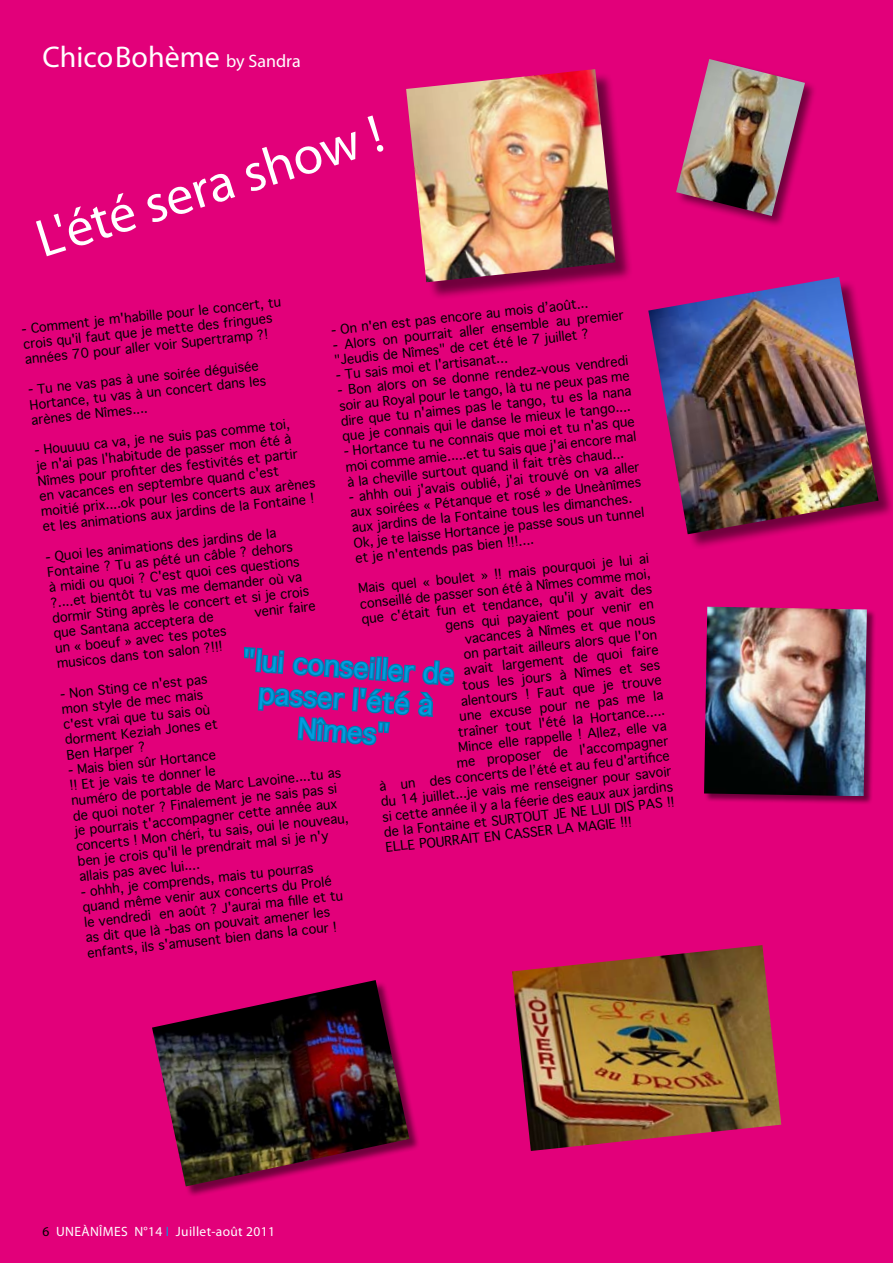
<style>
.page{position:relative;width:893px;height:1263px;background:#e2007a}
.page>*{position:absolute;margin:0;border:0;box-sizing:border-box;transform-origin:0 0}
.t1{font:54px "Myriad Pro";color:#fff}
.t2{font:30px "Myriad Pro";color:#fff}
.t3{font:27px/32.4px "Geneva";color:#009ee0;text-align:center}
.t4{font:13.5px "Myriad Pro";letter-spacing:.025em;color:#fff}
.t5{font:12.75px/15.3px "Geneva";color:#000}
.s1{font-size:18px}
.s2{color:#000}
.s3{color:#009ee0}
</style>
<div class="page">
<div style="left:704px;top:606px;width:183px;height:334px;background:#000;opacity:.5"></div>
<img style="left:704px;top:607px;width:163px;height:189px">
<div style="left:152px;top:980px;width:275px;height:224px;background:#000;opacity:.5"></div>
<img style="left:152px;top:980px;width:257px;height:206px">
<div style="left:675px;top:58px;width:149px;height:177px;background:#000;opacity:.5"></div>
<img style="left:676px;top:59px;width:129px;height:157px">
<div style="left:649px;top:278px;width:244px;height:280px;background:#000;opacity:.5"></div>
<img style="left:648px;top:277px;width:231px;height:257px">
<div style="left:408px;top:71px;width:233px;height:238px;background:#000;opacity:.5"></div>
<img style="left:406px;top:69px;width:209px;height:213px">
<svg style="left:244px;top:647px;width:211px;height:99px"></svg>
<img style="left:512px;top:945px;width:269px;height:206px">
<h2 class="t2" style="left:43px;top:38px;width:260px">Chico Bohème <span class="s1">by Sandra</span></h2>
<h1 class="t1" style="left:28px;top:207px;width:362px;rotate:-17deg">L'été sera show !</h1>
<p class="t5" style="left:21px;top:321px;width:262px;rotate:-6deg">- Comment je m'habille pour le concert, tu crois qu'il faut que je mette des fringues années 70 pour aller voir Supertramp ?!</p>
<p class="t5" style="left:27px;top:382px;width:239px;rotate:-6deg">- Tu ne vas pas à une soirée déguisée<br>Hortance, tu vas à un concert dans les arènes de Nîmes....</p>
<p class="t5" style="left:330px;top:322px;width:260px;rotate:-6deg">- On n'en est pas encore au mois d’août...</p>
<p class="t5" style="left:332px;top:337px;width:294px;rotate:-6deg">- Alors on pourrait aller ensemble au premier "Jeudis de Nîmes" de cet été le 7 juillet ?</p>
<p class="t5" style="left:335px;top:368px;width:174px;rotate:-6deg">- Tu sais moi et l'artisanat...</p>
<p class="t5" style="left:337px;top:383px;width:294px;text-align:justify;rotate:-6deg">- Bon alors on se donne rendez-vous vendredi soir au Royal pour le tango, là tu ne peux pas me dire que tu n'aimes pas le tango, tu es la nana que je connais qui le danse le mieux le tango....</p>
<p class="t5" style="left:343px;top:444px;width:294px;text-align:justify;rotate:-6deg">- Hortance tu ne connais que moi et tu n'as que moi comme amie.....et tu sais que j'ai encore mal à la cheville surtout quand il fait très chaud...</p>
<p class="t5" style="left:34px;top:443px;width:277px;rotate:-6deg">- Houuuu ca va, je ne suis pas comme toi,<br>je n'ai pas l'habitude de passer mon été à Nîmes pour profi ter des festivités et partir en vacances en septembre quand c'est moitié prix....ok pour les concerts aux arènes et les animations aux jardins de la Fontaine !</p>
<p class="t5" style="left:45px;top:549px;width:260px;rotate:-6deg">- Quoi les animations des jardins de la Fontaine ? Tu as pété un câble ? dehors<br>à midi ou quoi ? C'est quoi ces questions ?....et bientôt tu vas me demander où va dormir Sting après le concert et si je crois que Santana acceptera de</p>
<p class="t5" style="left:348px;top:489px;width:294px;rotate:-6deg">- ahhh oui j'avais oublié, j'ai trouvé on va aller aux soirées « Pétanque et rosé » de Uneànîmes aux jardins de la Fontaine tous les dimanches.<br>Ok, je te laisse Hortance je passe sous un tunnel et je n'entends pas bien !!!....</p>
<p class="t5" style="left:358px;top:581px;width:294px;rotate:-6deg">Mais quel « boulet » !! mais pourquoi je lui ai</p>
<p class="t5" style="left:359px;top:596px;width:294px;rotate:-6deg">conseillé de passer son été à Nîmes comme moi,</p>
<p class="t5" style="left:361px;top:611px;width:294px;rotate:-6deg">que c'était fun et tendance, qu'il y avait des</p>
<p class="t5" style="left:445px;top:618px;width:211px;rotate:-6deg">gens qui payaient pour venir en</p>
<p class="t5" style="left:254px;top:604px;width:63px;rotate:-6deg">venir faire</p>
<p class="t5" style="left:464px;top:631px;width:193px;rotate:-6deg">vacances à Nîmes et que nous</p>
<p class="t5" style="left:55px;top:641px;width:174px;rotate:-6deg">un « boeuf » avec tes potes musicos dans ton salon ?!!!</p>
<p class="t5" style="left:59px;top:686px;width:155px;rotate:-6deg">- Non Sting ce n'est pas mon style de mec mais c'est vrai que tu sais où dorment Keziah Jones et<br>Ben Harper ?</p>
<p class="t5" style="left:463px;top:647px;width:196px;rotate:-6deg">on partait ailleurs alors que l'on</p>
<p class="t5" style="left:463px;top:662px;width:198px;rotate:-6deg">avait largement de quoi faire</p>
<h3 class="t3" style="left:243px;top:643px;width:214px;rotate:4deg">"lui conseiller de passer l'été à<br>Nîmes"</h3>
<p class="t5" style="left:461px;top:678px;width:201px;rotate:-6deg">tous les jours à Nîmes et ses</p>
<p class="t5" style="left:460px;top:693px;width:203px;rotate:-6deg">alentours ! Faut que je trouve</p>
<p class="t5" style="left:459px;top:709px;width:206px;rotate:-6deg">une excuse pour ne pas me la</p>
<p class="t5" style="left:457px;top:724px;width:209px;rotate:-6deg">traîner tout l'été la Hortance.....</p>
<p class="t5" style="left:457px;top:739px;width:211px;rotate:-6deg">Mince elle rappelle ! Allez, elle va</p>
<p class="t5" style="left:456px;top:755px;width:214px;rotate:-6deg">me proposer de l'accompagner</p>
<p class="t5" style="left:378px;top:779px;width:294px;rotate:-6deg">à un des concerts de l’été et au feu d'artifi ce</p>
<p class="t5" style="left:67px;top:762px;width:275px;rotate:-6deg">- Mais bien sûr Hortance<br>!! Et je vais te donner le<br>numéro de portable de Marc Lavoine....tu as de quoi noter ? Finalement je ne sais pas si je pourrais t'accompagner cette année aux concerts ! Mon chéri, tu sais, oui le nouveau, ben je crois qu'il le prendrait mal si je n'y allais pas avec lui....</p>
<p class="t5" style="left:380px;top:794px;width:294px;rotate:-6deg">du 14 juillet...je vais me renseigner pour savoir</p>
<p class="t5" style="left:382px;top:809px;width:294px;rotate:-6deg">si cette année il y a la féerie des eaux aux jardins</p>
<p class="t5" style="left:383px;top:824px;width:294px;rotate:-6deg">de la Fontaine et SURTOUT JE NE LUI DIS PAS !!</p>
<p class="t5" style="left:385px;top:839px;width:249px;rotate:-6deg">ELLE POURRAIT EN CASSER LA MAGIE !!!</p>
<p class="t5" style="left:80px;top:884px;width:262px;rotate:-6deg">- ohhh, je comprends, mais tu pourras quand même venir aux concerts du Prolé le vendredi en août ? J'aurai ma fi lle et tu as dit que là -bas on pouvait amener les enfants, ils s'amusent bien dans la cour !</p>
<p class="t4" style="left:43px;top:1223px;width:234px"><span class="s2">6</span> UNEÀNÎMES N°14 <span class="s3">I</span> Juillet-août 2011</p>
</div>
